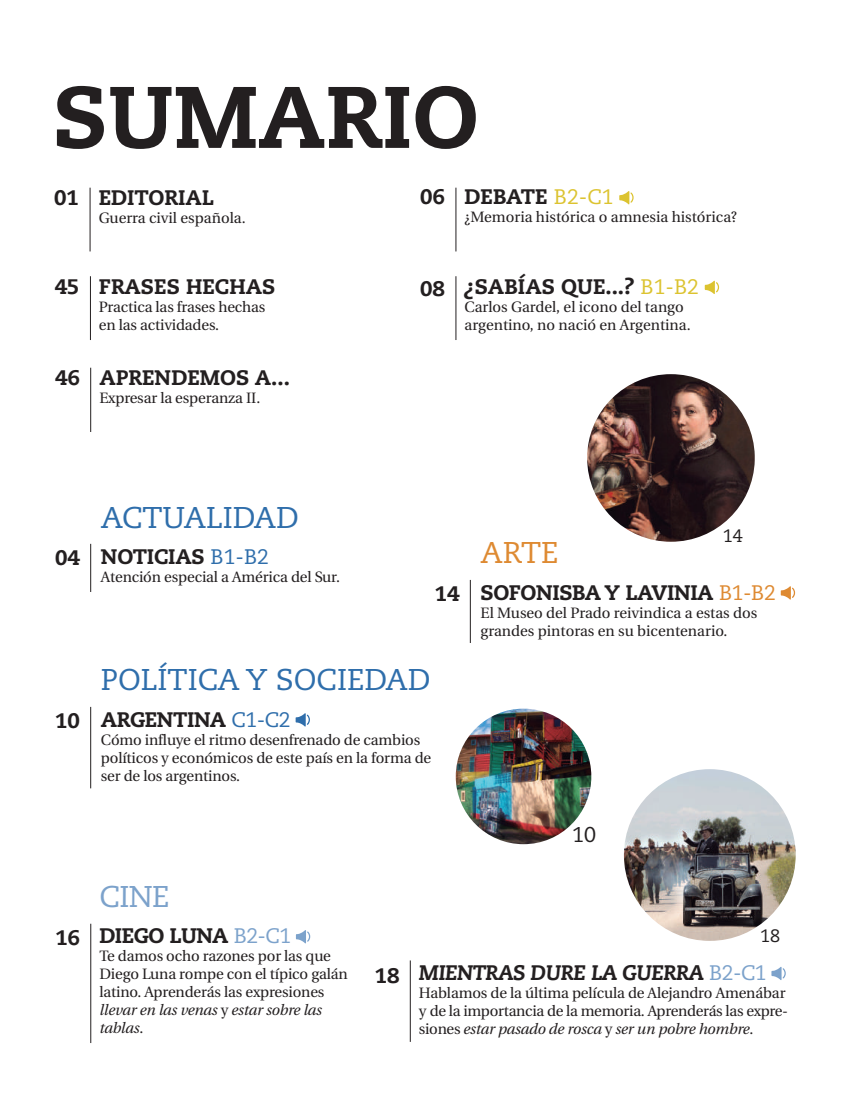
<style>
.page{position:relative;width:851px;height:1106px;background:#fff}
.page>*{position:absolute;margin:0;border:0;box-sizing:border-box;transform-origin:0 0}
.t1{font:800 87px "Caecilia";color:#231f20}
.t2{font:30px "Caecilia";color:#2f6eab}
.t3{font:30px "Caecilia";color:#de8a32}
.t4{font:30px "Caecilia";color:#7ca2cb}
.t5{font:21.45px "Caecilia";color:#231f20}
.t6{font:800 21px "Caecilia";letter-spacing:-.01em;color:#231f20}
.t7{font:italic 800 21px "Caecilia";letter-spacing:-.025em;color:#231f20}
.t8{font:18px "Caecilia";color:#231f20}
.t9{font:15px/18px "Utopia";letter-spacing:-.01em;color:#231f20}
.s1{font-weight:400;color:#2f6eab}
.s2{font-weight:400;color:#dcc330}
.s3{font-weight:400;color:#de8a32}
.s4{font-weight:400;color:#7ca2cb}
.s5{font-style:italic}
.s6{font-style:normal}
.s7{font-weight:400;font-style:normal;color:#7ca2cb}
</style>
<div class="page">
<hr style="left:90px;top:368px;width:1px;height:64px;background:#231f20">
<hr style="left:90px;top:276px;width:1px;height:64px;background:#231f20">
<hr style="left:90px;top:188px;width:1px;height:63px;background:#231f20">
<hr style="left:455px;top:276px;width:1px;height:64px;background:#231f20">
<svg style="left:704px;top:281px;width:15px;height:13px"></svg>
<hr style="left:455px;top:188px;width:1px;height:63px;background:#231f20">
<svg style="left:619px;top:191px;width:14px;height:13px"></svg>
<hr style="left:470px;top:580px;width:1px;height:63px;background:#231f20">
<hr style="left:90px;top:707px;width:1px;height:81px;background:#231f20">
<svg style="left:780px;top:586px;width:15px;height:13px"></svg>
<svg style="left:295px;top:713px;width:15px;height:13px"></svg>
<img style="left:587px;top:374px;width:167px;height:168px;border-radius:83px">
<hr style="left:90px;top:544px;width:1px;height:48px;background:#231f20">
<hr style="left:90px;top:923px;width:1px;height:120px;background:#231f20">
<svg style="left:296px;top:930px;width:14px;height:13px"></svg>
<hr style="left:410px;top:960px;width:1px;height:81px;background:#231f20">
<svg style="left:771px;top:967px;width:14px;height:13px"></svg>
<img style="left:623px;top:769px;width:172px;height:171px;border-radius:86px">
<img style="left:455px;top:708px;width:136px;height:136px;border-radius:68px">
<h1 class="t1" style="left:53px;top:63px;width:427px">SUMARIO</h1>
<h3 class="t6" style="left:54px;top:185px;width:161px">01 EDITORIAL</h3>
<p class="t9" style="left:99px;top:209px;width:148px">Guerra civil española.</p>
<h3 class="t6" style="left:55px;top:273px;width:222px">45 FRASES HECHAS</h3>
<p class="t9" style="left:99px;top:298px;width:168px">Practica las frases hechas en las actividades.</p>
<h3 class="t6" style="left:55px;top:364px;width:236px">46 APRENDEMOS A...</h3>
<p class="t9" style="left:99px;top:389px;width:162px">Expresar la esperanza II.</p>
<h2 class="t2" style="left:101px;top:500px;width:199px">ACTUALIDAD</h2>
<h3 class="t6" style="left:55px;top:543px;width:215px">04 NOTICIAS <span class="s1">B1-B2</span></h3>
<p class="t9" style="left:101px;top:567px;width:240px">Atención especial a América del Sur.</p>
<h3 class="t6" style="left:420px;top:184px;width:195px">06 DEBATE <span class="s2">B2-C1</span></h3>
<p class="t9" style="left:464px;top:208px;width:274px">¿Memoria histórica o amnesia histórica?</p>
<h3 class="t6" style="left:420px;top:274px;width:280px">08 ¿SABÍAS QUE...? <span class="s2">B1-B2</span></h3>
<p class="t9" style="left:464px;top:298px;width:227px">Carlos Gardel, el icono del tango argentino, no nació en Argentina.</p>
<h2 class="t3" style="left:480px;top:535px;width:79px">ARTE</h2>
<p class="t8" style="left:722px;top:525px;width:22px">14</p>
<h3 class="t6" style="left:435px;top:580px;width:26px">14</h3>
<h3 class="t6" style="left:480px;top:579px;width:297px">SOFONISBA Y LAVINIA <span class="s3">B1-B2</span></h3>
<p class="t9" style="left:480px;top:604px;width:278px">El Museo del Prado reivindica a estas dos grandes pintoras en su bicentenario.</p>
<h3 class="t6" style="left:55px;top:707px;width:26px">10</h3>
<h2 class="t2" style="left:101px;top:662px;width:331px">POLÍTICA Y SOCIEDAD</h2>
<h3 class="t6" style="left:101px;top:706px;width:191px">ARGENTINA <span class="s1">C1-C2</span></h3>
<p class="t9" style="left:101px;top:730px;width:332px">Cómo influye el ritmo desenfrenado de cambios políticos y económicos de este país en la forma de ser de los argentinos.</p>
<h3 class="t5" style="left:572px;top:821px;width:25px">10</h3>
<h2 class="t4" style="left:99px;top:879px;width:71px">CINE</h2>
<h3 class="t6" style="left:55px;top:923px;width:237px">16 DIEGO LUNA <span class="s4">B2-C1</span></h3>
<p class="t9" style="left:99px;top:947px;width:250px">Te damos ocho razones por las que<br>Diego Luna rompe con el típico galán latino. Aprenderás las expresiones <span class="s5">llevar en las venas</span> y <span class="s5">estar sobre las tablas</span>.</p>
<p class="t8" style="left:760px;top:925px;width:22px">18</p>
<h3 class="t7" style="left:375px;top:960px;width:393px"><span class="s6">18</span> MIENTRAS DURE LA GUERRA <span class="s7">B2-C1</span></h3>
<p class="t9" style="left:419px;top:984px;width:370px">Hablamos de la última película de Alejandro Amenábar y de la importancia de la memoria. Aprenderás las expre&shy;siones <span class="s5">estar pasado de rosca</span> y <span class="s5">ser un pobre hombre</span>.</p>
</div>
